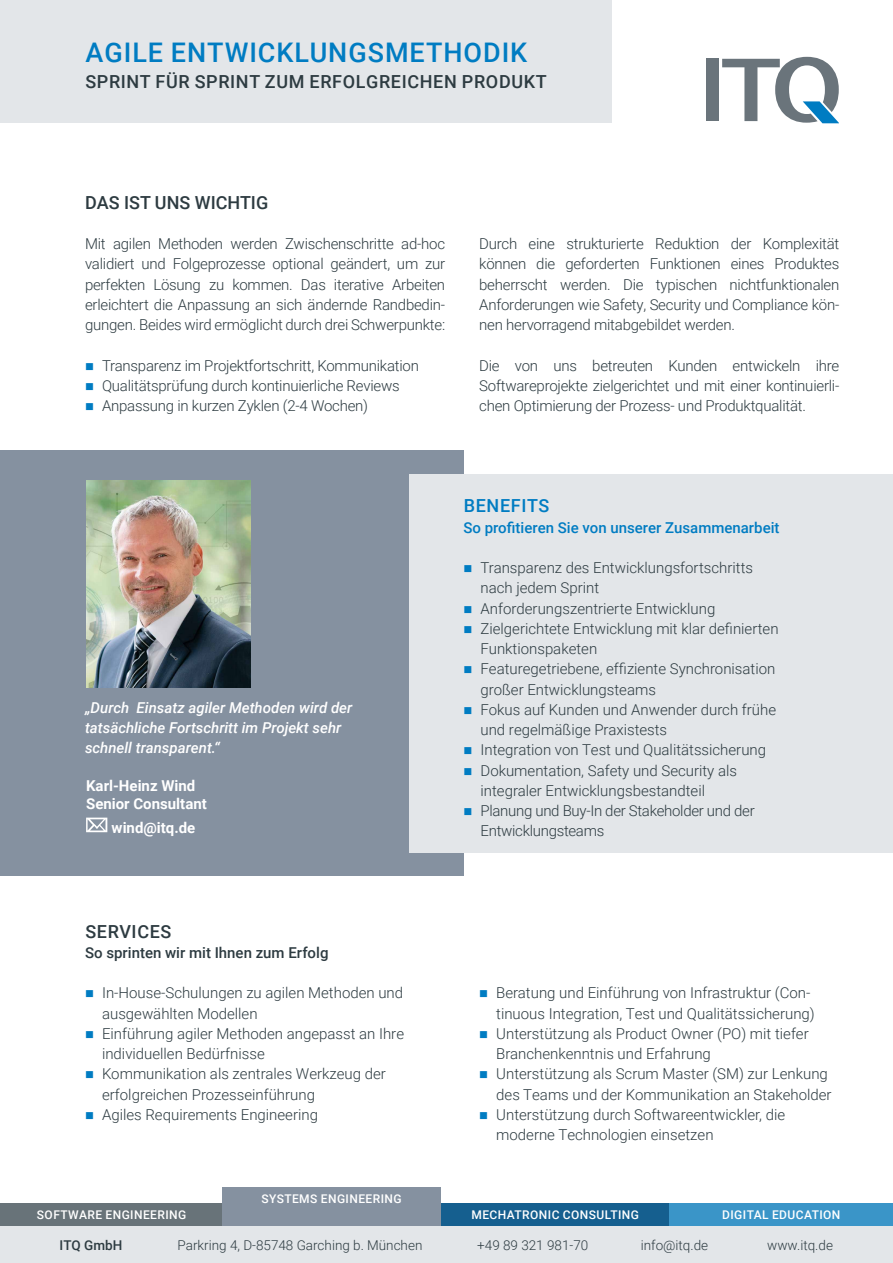
<style>
.page{position:relative;width:893px;height:1263px;background:#fff}
.page>*{position:absolute;margin:0;border:0;box-sizing:border-box;transform-origin:0 0}
.t1{font:500 27px "Roboto";letter-spacing:.035em;color:#007cc2}
.HEADLINE_TEXT{font:500 18px "Roboto";letter-spacing:.035em;color:#2d3b41}
.SUBLIINE_TEXT{font:500 18px "Roboto";color:#2d3b41}
.HEADLINE_TEXT-2{font:500 18px "Roboto";letter-spacing:.035em;color:#007cc2}
.COPY{font:300 15px/20.2px "Roboto";color:#2d3b41}
.t2{font:italic 500 15px/20.2px "Roboto";color:#fff}
.COPY-2{font:300 15px/20.2px "Roboto";letter-spacing:-.02em;color:#2d3b41}
.t3{font:700 15px/18px "Roboto";color:#fff}
.SUBLIINE_TEXT-2{font:500 15px "Roboto";color:#007cc2}
.SUBLIINE_TEXT-3{font:500 15px "Roboto";color:#2d3b41}
.COPY-3{font:300 13.5px "Roboto";color:#2d3b41}
.COPY-4{font:500 13.5px "Roboto";color:#2d3b41}
.HEADLINE_TEXT-3{font:500 12px "Roboto";letter-spacing:.035em;color:#fff}
</style>
<div class="page">
<div style="left:0;top:450px;width:463px;height:426px;background:#8591a0"></div>
<div style="left:410px;top:474px;width:483px;height:379px;background:#e3e6e9"></div>
<div style="left:0;top:0;width:611px;height:122px;background:#e3e6e9"></div>
<svg style="left:86px;top:818px;width:21px;height:14px"></svg>
<div style="left:706px;top:59px;width:13px;height:62px;background:#6a747b"></div>
<svg style="left:722px;top:57px;width:117px;height:66px"></svg>
<div style="left:0;top:1203px;width:223px;height:60px;background:#687379"></div>
<div style="left:222px;top:1187px;width:219px;height:76px;background:#8591a0"></div>
<div style="left:441px;top:1203px;width:229px;height:60px;background:#155f8f"></div>
<div style="left:670px;top:1203px;width:223px;height:60px;background:#3a95c8"></div>
<div style="left:0;top:1227px;width:893px;height:36px;background:#e3e6e9"></div>
<img style="left:87px;top:480px;width:163px;height:207px">
<p class="t1" style="left:86px;top:34px;width:443px">AGILE ENTWICKLUNGSMETHODIK</p>
<p class="HEADLINE_TEXT" style="left:85px;top:69px;width:463px">SPRINT FÜR SPRINT ZUM ERFOLGREICHEN PRODUKT</p>
<p class="SUBLIINE_TEXT" style="left:85px;top:190px;width:185px">DAS IST UNS WICHTIG</p>
<p class="COPY" style="left:85px;top:233px;width:362px;text-align:justify">Mit agilen Methoden werden Zwischenschritte ad-hoc validiert und Folgeprozesse optional geändert, um zur perfekten Lösung zu kommen. Das iterative Arbeiten erleichtert die Anpassung an sich ändernde Randbedin&shy;gungen. Beides wird ermöglicht durch drei Schwerpunkte:</p>
<p class="COPY" style="left:102px;top:355px;width:318px">Transparenz im Projektfortschritt, Kommunikation</p>
<p class="COPY" style="left:102px;top:375px;width:299px">Qualitätsprüfung durch kontinuierliche Reviews</p>
<p class="COPY" style="left:102px;top:395px;width:268px">Anpassung in kurzen Zyklen (2-4 Wochen)</p>
<p class="COPY" style="left:479px;top:233px;width:362px;text-align:justify">Durch eine strukturierte Reduktion der Komplexität können die geforderten Funktionen eines Produktes beherrscht werden. Die typischen nichtfunktionalen Anforderungen wie Safety, Security und Compliance kön&shy;nen hervorragend mitabgebildet werden.</p>
<p class="COPY" style="left:479px;top:355px;width:362px;text-align:justify">Die von uns betreuten Kunden entwickeln ihre Softwareprojekte zielgerichtet und mit einer kontinuierli&shy;chen Optimierung der Prozess- und Produktqualität.</p>
<p class="t2" style="left:85px;top:697px;width:269px">„Durch Einsatz agiler Methoden wird der tatsächliche Fortschritt im Projekt sehr schnell transparent.“</p>
<p class="t3" style="left:86px;top:776px;width:122px">Karl-Heinz Wind<br>Senior Consultant</p>
<p class="t3" style="left:112px;top:818px;width:85px">wind@itq.de</p>
<p class="HEADLINE_TEXT-2" style="left:464px;top:493px;width:87px">BENEFITS</p>
<p class="SUBLIINE_TEXT-2" style="left:463px;top:517px;width:318px">So profitieren Sie von unserer Zusammenarbeit</p>
<p class="COPY" style="left:480px;top:557px;width:274px">Transparenz des Entwicklungsfortschritts nach jedem Sprint</p>
<p class="COPY" style="left:480px;top:598px;width:236px">Anforderungszentrierte Entwicklung</p>
<p class="COPY" style="left:480px;top:618px;width:300px">Zielgerichtete Entwicklung mit klar definierten<br>Funktionspaketen</p>
<p class="COPY" style="left:480px;top:658px;width:296px">Featuregetriebene, effiziente Synchronisation großer Entwicklungsteams</p>
<p class="COPY" style="left:480px;top:699px;width:297px">Fokus auf Kunden und Anwender durch frühe und regelmäßige Praxistests</p>
<p class="COPY" style="left:480px;top:739px;width:287px">Integration von Test und Qualitätssicherung</p>
<p class="COPY" style="left:480px;top:760px;width:258px">Dokumentation, Safety und Security als integraler Entwicklungsbestandteil</p>
<p class="COPY-2" style="left:480px;top:800px;width:276px">Planung und Buy-In der Stakeholder und der<br>Entwicklungsteams</p>
<p class="HEADLINE_TEXT" style="left:85px;top:919px;width:88px">SERVICES</p>
<p class="SUBLIINE_TEXT-3" style="left:85px;top:942px;width:245px">So sprinten wir mit Ihnen zum Erfolg</p>
<p class="COPY" style="left:102px;top:982px;width:303px">In-House-Schulungen zu agilen Methoden und ausgewählten Modellen</p>
<p class="COPY" style="left:102px;top:1023px;width:304px">Einführung agiler Methoden angepasst an Ihre individuellen Bedürfnisse</p>
<p class="COPY" style="left:102px;top:1063px;width:285px">Kommunikation als zentrales Werkzeug der erfolgreichen Prozesseinführung</p>
<p class="COPY" style="left:102px;top:1104px;width:217px">Agiles Requirements Engineering</p>
<p class="HEADLINE_TEXT-3" style="left:37px;top:1206px;width:151px">SOFTWARE ENGINEERING</p>
<p class="HEADLINE_TEXT-3" style="left:261px;top:1190px;width:142px">SYSTEMS ENGINEERING</p>
<p class="COPY" style="left:496px;top:982px;width:320px">Beratung und Einführung von Infrastruktur (Con&shy;tinuous Integration, Test und Qualitätssicherung)</p>
<p class="COPY" style="left:496px;top:1023px;width:314px">Unterstützung als Product Owner (PO) mit tiefer<br>Branchenkenntnis und Erfahrung</p>
<p class="COPY" style="left:496px;top:1063px;width:337px">Unterstützung als Scrum Master (SM) zur Lenkung des Teams und der Kommunikation an Stakeholder</p>
<p class="COPY" style="left:496px;top:1104px;width:290px">Unterstützung durch Softwareentwickler, die moderne Technologien einsetzen</p>
<p class="HEADLINE_TEXT-3" style="left:471px;top:1206px;width:169px">MECHATRONIC CONSULTING</p>
<p class="HEADLINE_TEXT-3" style="left:722px;top:1206px;width:120px">DIGITAL EDUCATION</p>
<p class="COPY-4" style="left:60px;top:1235px;width:64px">ITQ GmbH</p>
<p class="COPY-3" style="left:178px;top:1235px;width:246px">Parkring 4, D-85748 Garching b. München</p>
<p class="COPY-3" style="left:477px;top:1235px;width:113px">+49 89 321 981-70</p>
<p class="COPY-3" style="left:641px;top:1235px;width:69px">info@itq.de</p>
<p class="COPY-3" style="left:767px;top:1235px;width:67px">www.itq.de</p>
</div>
